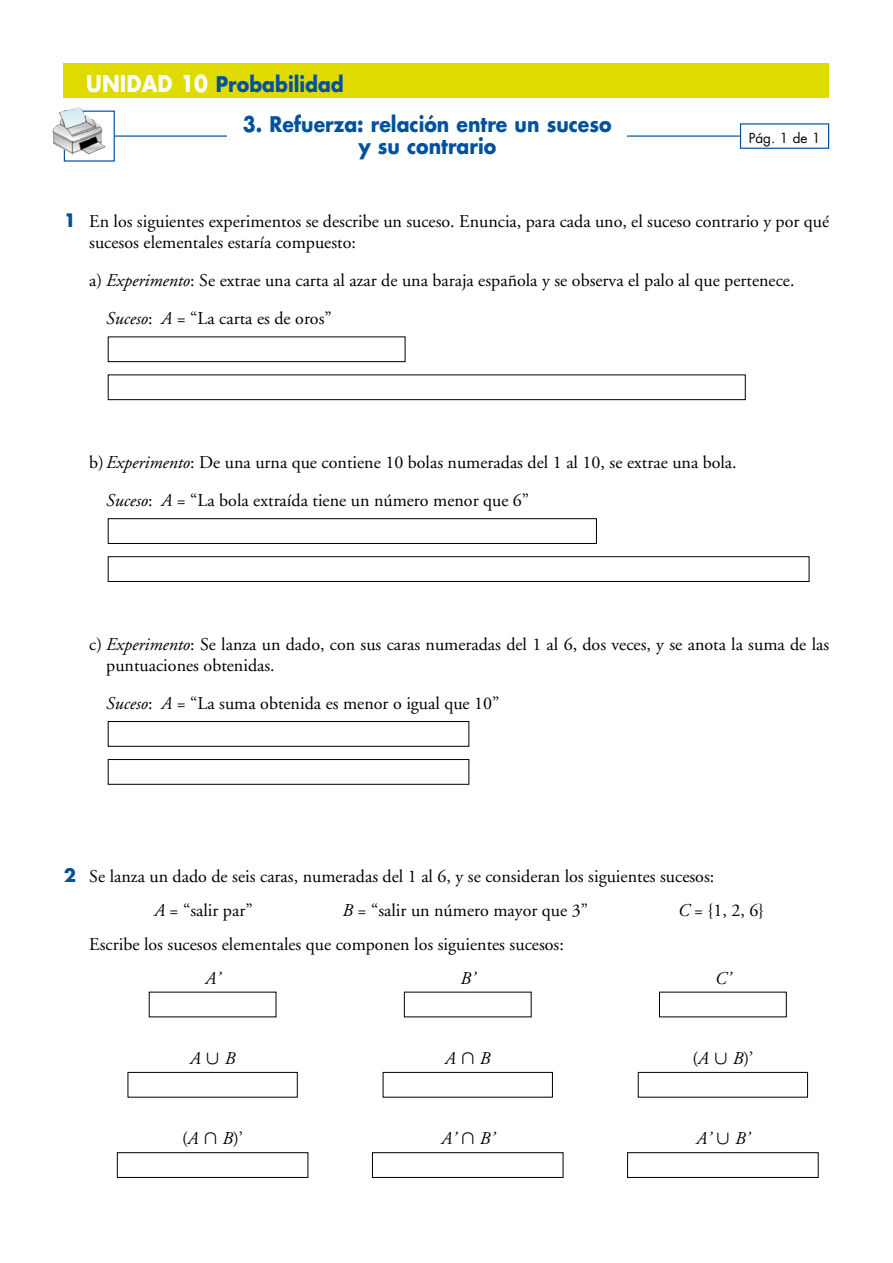
<style>
.page{position:relative;width:893px;height:1263px;background:#fff}
.page>*{position:absolute;margin:0;border:0;box-sizing:border-box;transform-origin:0 0}
.t1{font:700 21px/22.5px "Futura";color:#00519e;text-align:center;scale:.9 1}
.t2{font:18px/21px "Adobe Garamond";color:#000}
.t3{font:italic 18px "Adobe Garamond";color:#000}
.t4{font:13.5px "Futura";color:#000}
.s1{font-size:22.5px;color:#fff}
.s2{font-family:"Futura";font-weight:700;color:#00519e}
.s3{font-style:italic}
.s4{font-family:"Anaya Math 1";font-style:normal}
.s5{font-family:"Anaya Math 1"}
</style>
<div class="page">
<div style="left:64px;top:64px;width:765px;height:34px;background:#dfdb00"></div>
<div style="left:740px;top:123px;width:89px;height:26px;border:1px solid #00519e"></div>
<hr style="left:115px;top:135px;width:625px;height:2px;background:#00519e">
<div style="left:227px;top:111px;width:400px;height:51px;background:#fff"></div>
<div style="left:64px;top:111px;width:51px;height:51px;border:1px solid #00519e"></div>
<img style="left:52px;top:107px;width:53px;height:47px">
<div style="left:108px;top:336px;width:297px;height:26px;border:1px solid #000"></div>
<div style="left:108px;top:374px;width:638px;height:26px;border:1px solid #000"></div>
<div style="left:108px;top:518px;width:489px;height:26px;border:1px solid #000"></div>
<div style="left:108px;top:556px;width:701px;height:26px;border:1px solid #000"></div>
<div style="left:108px;top:721px;width:361px;height:26px;border:1px solid #000"></div>
<div style="left:108px;top:759px;width:361px;height:26px;border:1px solid #000"></div>
<div style="left:128px;top:1072px;width:170px;height:25px;border:1px solid #000"></div>
<div style="left:383px;top:1072px;width:170px;height:25px;border:1px solid #000"></div>
<div style="left:638px;top:1072px;width:170px;height:25px;border:1px solid #000"></div>
<div style="left:117px;top:1152px;width:191px;height:26px;border:1px solid #000"></div>
<div style="left:372px;top:1152px;width:191px;height:26px;border:1px solid #000"></div>
<div style="left:627px;top:1152px;width:192px;height:26px;border:1px solid #000"></div>
<p class="t1" style="left:86px;top:73px;width:288px"><span class="s1">UNIDAD 10</span> Probabilidad</p>
<p class="t1" style="left:243px;top:113px;width:411px">3. Refuerza: relación entre un suceso y su contrario</p>
<p class="t4" style="left:749px;top:129px;width:73px">Pág. 1 de 1</p>
<p class="t2" style="left:89px;top:211px;width:741px;text-indent:-26px"><span class="s2">1</span> En los siguientes experimentos se describe un suceso. Enuncia, para cada uno, el suceso contrario y por qué sucesos elementales estaría compuesto:</p>
<p class="t2" style="left:89px;top:270px;width:707px">a) <span class="s3">Experimento</span>: Se extrae una carta al azar de una baraja española y se observa el palo al que pertenece.</p>
<p class="t2" style="left:106px;top:308px;width:227px"><span class="s3">Suceso</span>: <span class="s3">A</span> = “La carta es de oros”</p>
<p class="t2" style="left:89px;top:452px;width:649px">b) <span class="s3">Experimento</span>: De una urna que contiene 10 bolas numeradas del 1 al 10, se extrae una bola.</p>
<p class="t2" style="left:106px;top:490px;width:424px"><span class="s3">Suceso</span>: <span class="s3">A</span> = “La bola extraída tiene un número menor que 6”</p>
<p class="t2" style="left:106px;top:634px;width:724px;text-indent:-17px">c) <span class="s3">Experimento</span>: Se lanza un dado, con sus caras numeradas del 1 al 6, dos veces, y se anota la suma de las puntuaciones obtenidas.</p>
<p class="t2" style="left:106px;top:693px;width:395px"><span class="s3">Suceso</span>: <span class="s3">A</span> = “La suma obtenida es menor o igual que 10”</p>
<p class="t2" style="left:64px;top:866px;width:652px"><span class="s2">2</span> Se lanza un dado de seis caras, numeradas del 1 al 6, y se consideran los siguientes sucesos:</p>
<p class="t2" style="left:154px;top:900px;width:100px"><span class="s3">A</span> = “salir par”</p>
<p class="t2" style="left:343px;top:900px;width:247px"><span class="s3">B</span> = “salir un número mayor que 3”</p>
<p class="t2" style="left:678px;top:900px;width:88px"><span class="s3">C</span> = {1, 2, 6}</p>
<p class="t2" style="left:89px;top:934px;width:476px">Escribe los sucesos elementales que componen los siguientes sucesos:</p>
<p class="t3" style="left:205px;top:967px;width:16px">A’</p>
<p class="t3" style="left:461px;top:967px;width:16px">B’</p>
<p class="t3" style="left:715px;top:967px;width:17px">C’</p>
<p class="t3" style="left:190px;top:1047px;width:47px">A<span class="s4">«</span>B</p>
<p class="t3" style="left:445px;top:1047px;width:47px">A<span class="s4">»</span>B</p>
<p class="t2" style="left:692px;top:1048px;width:62px">(<span class="s3">A</span> <span class="s5">«</span> <span class="s3">B</span>)’</p>
<p class="t2" style="left:182px;top:1128px;width:62px">(<span class="s3">A</span> <span class="s5">»</span> <span class="s3">B</span>)’</p>
<p class="t3" style="left:441px;top:1127px;width:54px">A’ <span class="s4">»</span> B’</p>
<p class="t3" style="left:697px;top:1127px;width:54px">A’ <span class="s4">«</span> B’</p>
</div>
